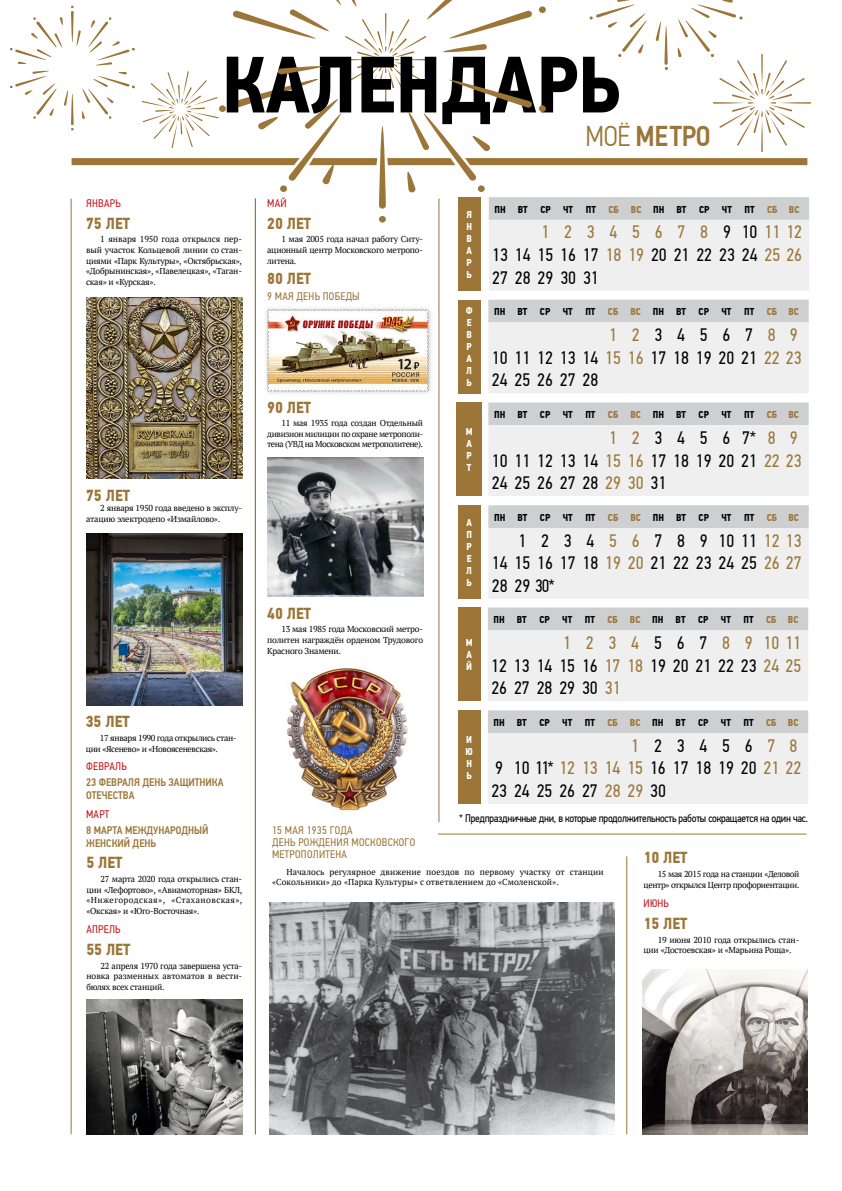
<style>
.page{position:relative;width:842px;height:1191px;background:#fff}
.page>*{position:absolute;margin:0;border:0;box-sizing:border-box;transform-origin:0 0}
.t1{font:700 80px "PF Din Text Cond Pro";color:#000}
.t2{font:500 28.7px "PF Din Text Cond Pro";letter-spacing:-.01em;color:#9b7638}
.t3{font:18px/22.7px "PF Din Text Cond Pro";color:#000;text-align:justify}
.t4{font:700 16px "PF Din Text Cond Pro";color:#9b7638}
.t5{font:11px "PF Din Text Cond Pro";letter-spacing:-.025em;color:#000}
.t6{font:11px/12px "PF Din Text Cond Pro";letter-spacing:.025em;color:#9b7638}
.t7{font:500 11px/13.2px "PF Din Text Cond Pro";color:#9b7638}
.t8{font:11px "PF Din Text Cond Pro";letter-spacing:.025em;color:#c4161c}
.t9{font:700 10px "PF Din Text Cond Pro";color:#000}
.t10{font:700 10px "PF Din Text Cond Pro";color:#9b7638}
.t11{font:700 10px/12px "PF Din Text Cond Pro";color:#fff;text-align:justify}
.t12{font:8.6px/10.7px "PT Serif";letter-spacing:-.025em;color:#000;text-align:justify}
.t13{font:8.6px/10.7px "PT Serif";letter-spacing:.01em;color:#000}
.s1{font-weight:300}
.s2{color:#9b7638}
.s3{color:#000}
</style>
<div class="page">
<svg style="left:488px;top:300px;width:321px;height:93px"></svg>
<div style="left:458px;top:300px;width:22px;height:93px;background:#9b7638"></div>
<svg style="left:488px;top:402px;width:321px;height:94px"></svg>
<div style="left:456px;top:402px;width:26px;height:94px;background:#9b7638"></div>
<svg style="left:488px;top:505px;width:321px;height:94px"></svg>
<div style="left:458px;top:505px;width:22px;height:94px;background:#9b7638"></div>
<svg style="left:488px;top:607px;width:320px;height:94px"></svg>
<div style="left:458px;top:607px;width:22px;height:94px;background:#9b7638"></div>
<svg style="left:488px;top:710px;width:320px;height:94px"></svg>
<div style="left:458px;top:710px;width:22px;height:94px;background:#9b7638"></div>
<img style="left:86px;top:999px;width:156px;height:135px">
<hr style="left:71px;top:198px;width:1px;height:936px;background:#9b7638">
<img style="left:86px;top:298px;width:156px;height:180px">
<img style="left:86px;top:533px;width:156px;height:173px">
<hr style="left:255px;top:198px;width:1px;height:936px;background:#9b7638">
<hr style="left:439px;top:198px;width:1px;height:624px;background:#9b7638">
<img style="left:267px;top:457px;width:156px;height:139px">
<img style="left:286px;top:668px;width:122px;height:143px">
<hr style="left:626px;top:856px;width:1px;height:278px;background:#9b7638">
<img style="left:642px;top:969px;width:166px;height:165px">
<img style="left:269px;top:902px;width:345px;height:232px">
<hr style="left:438px;top:833px;width:368px;height:1px;background:#9b7638">
<hr style="left:778px;top:102px;width:33px;height:2px;background:#9b7638">
<div style="left:263px;top:305px;width:172px;height:92px;background:#000;opacity:.25"></div>
<img style="left:267px;top:310px;width:162px;height:81px">
<svg style="left:10px;top:0;width:799px;height:291px"></svg>
<h1 class="t1" style="left:222px;top:36px;width:400px">КАЛЕНДАРЬ</h1>
<h2 class="t2" style="left:585px;top:119px;width:127px"><span class="s1">МОЁ</span> МЕТРО</h2>
<p class="t8" style="left:86px;top:196px;width:36px">ЯНВАРЬ</p>
<h3 class="t4" style="left:86px;top:213px;width:46px">75 ЛЕТ</h3>
<p class="t12" style="left:86px;top:234px;width:157px;text-indent:14px">1 января 1950 года открылся пер&shy;вый участок Кольцевой линии со стан&shy;циями «Парк Культуры», «Октябрьская», «Добрынинская», «Павелецкая», «Таган&shy;ская» и «Курская».</p>
<h3 class="t4" style="left:86px;top:485px;width:46px">75 ЛЕТ</h3>
<p class="t12" style="left:86px;top:503px;width:157px;text-indent:14px">2 января 1950 года введено в эксплу&shy;атацию электродепо «Измайлово».</p>
<h3 class="t4" style="left:86px;top:712px;width:46px">35 ЛЕТ</h3>
<p class="t12" style="left:86px;top:732px;width:152px;text-indent:14px">17 января 1990 года открылись стан&shy;ции «Ясенево» и «Новоясеневская».</p>
<p class="t8" style="left:86px;top:759px;width:42px">ФЕВРАЛЬ</p>
<p class="t7" style="left:86px;top:775px;width:139px">23 ФЕВРАЛЯ ДЕНЬ ЗАЩИТНИКА<br>ОТЕЧЕСТВА</p>
<p class="t8" style="left:86px;top:807px;width:25px">МАРТ</p>
<p class="t7" style="left:86px;top:823px;width:124px">8 МАРТА МЕЖДУНАРОДНЫЙ<br>ЖЕНСКИЙ ДЕНЬ</p>
<h3 class="t4" style="left:86px;top:853px;width:38px">5 ЛЕТ</h3>
<p class="t12" style="left:86px;top:873px;width:157px;text-indent:14px">27 марта 2020 года открылись стан&shy;ции «Лефортово», «Авиамоторная» БКЛ, «Нижегородская», «Стахановская», «Окская» и «Юго-Восточная».</p>
<p class="t8" style="left:86px;top:922px;width:36px">АПРЕЛЬ</p>
<h3 class="t4" style="left:86px;top:939px;width:46px">55 ЛЕТ</h3>
<p class="t12" style="left:86px;top:960px;width:157px;text-indent:14px">22 апреля 1970 года завершена уста&shy;новка разменных автоматов в вести&shy;бюлях всех станций.</p>
<p class="t8" style="left:267px;top:196px;width:21px">МАЙ</p>
<h3 class="t4" style="left:267px;top:213px;width:46px">20 ЛЕТ</h3>
<p class="t12" style="left:267px;top:234px;width:157px;text-indent:14px">1 мая 2005 года начал работу Ситу&shy;ационный центр Московского метропо&shy;литена.</p>
<h3 class="t4" style="left:267px;top:269px;width:46px">80 ЛЕТ</h3>
<p class="t6" style="left:267px;top:290px;width:94px">9 МАЯ ДЕНЬ ПОБЕДЫ</p>
<h3 class="t4" style="left:267px;top:397px;width:46px">90 ЛЕТ</h3>
<p class="t12" style="left:267px;top:417px;width:157px;text-indent:14px">11 мая 1935 года создан Отдельный дивизион милиции по охране метрополи&shy;тена (УВД на Московском метрополитене).</p>
<h3 class="t4" style="left:267px;top:603px;width:46px">40 ЛЕТ</h3>
<p class="t12" style="left:267px;top:624px;width:157px;text-indent:14px">13 мая 1985 года Московский метро&shy;политен награждён орденом Трудового Красного Знамени.</p>
<p class="t11" style="left:466px;top:209px;width:7px">Я Н В А Р Ь</p>
<p class="t11" style="left:466px;top:305px;width:8px">Ф Е В Р А Л Ь</p>
<p class="t11" style="left:466px;top:426px;width:8px">М А Р Т</p>
<p class="t11" style="left:466px;top:516px;width:7px">А П Р Е Л Ь</p>
<p class="t11" style="left:466px;top:637px;width:8px">М А Й</p>
<p class="t11" style="left:465px;top:733px;width:9px">И Ю Н Ь</p>
<p class="t9" style="left:494px;top:203px;width:35px">ПН ВТ</p>
<p class="t9" style="left:540px;top:203px;width:34px">СР ЧТ</p>
<p class="t9" style="left:586px;top:203px;width:102px">ПТ <span class="s2">СБ ВС</span> ПН ВТ</p>
<p class="t9" style="left:699px;top:203px;width:34px">СР ЧТ</p>
<p class="t10" style="left:744px;top:203px;width:56px"><span class="s3">ПТ</span> СБ ВС</p>
<h3 class="t3" style="left:492px;top:221px;width:311px;text-indent:49px"><span class="s2">12345678</span>910<span class="s2">1112<br></span>13 14 15 16 17 <span class="s2">18 19</span> 20 21 22 23 24 <span class="s2">25 26<br></span>27 28 29 30 31</h3>
<p class="t9" style="left:494px;top:306px;width:35px">ПН ВТ</p>
<p class="t9" style="left:540px;top:306px;width:34px">СР ЧТ</p>
<p class="t9" style="left:585px;top:306px;width:102px">ПТ <span class="s2">СБ ВС</span> ПН ВТ</p>
<p class="t9" style="left:699px;top:306px;width:34px">СР ЧТ</p>
<p class="t10" style="left:744px;top:306px;width:56px"><span class="s3">ПТ</span> СБ ВС</p>
<h3 class="t3" style="left:492px;top:323px;width:311px;text-align:left;text-indent:117px"><span class="s2">12</span>34567<span class="s2">89<br></span>10 11 12 13 14 <span class="s2">15 16</span> 17 18 19 20 21 <span class="s2">22 23<br></span>24 25 26 27 28</h3>
<p class="t9" style="left:494px;top:408px;width:35px">ПН ВТ</p>
<p class="t9" style="left:540px;top:408px;width:34px">СР ЧТ</p>
<p class="t9" style="left:585px;top:408px;width:102px">ПТ <span class="s2">СБ ВС</span> ПН ВТ</p>
<p class="t9" style="left:699px;top:408px;width:34px">СР ЧТ</p>
<p class="t10" style="left:744px;top:408px;width:56px"><span class="s3">ПТ</span> СБ ВС</p>
<h3 class="t3" style="left:492px;top:426px;width:311px;text-align:left;text-indent:117px"><span class="s2">12</span>34567*<span class="s2">89<br></span>10 11 12 13 14 <span class="s2">15 16</span> 17 18 19 20 21 <span class="s2">22 23<br></span>24 25 26 27 28 <span class="s2">29 30</span> 31</h3>
<p class="t9" style="left:494px;top:511px;width:35px">ПН ВТ</p>
<p class="t9" style="left:540px;top:511px;width:34px">СР ЧТ</p>
<p class="t9" style="left:585px;top:511px;width:102px">ПТ <span class="s2">СБ ВС</span> ПН ВТ</p>
<p class="t9" style="left:699px;top:511px;width:34px">СР ЧТ</p>
<p class="t10" style="left:744px;top:511px;width:56px"><span class="s3">ПТ</span> СБ ВС</p>
<h3 class="t3" style="left:492px;top:529px;width:311px;text-indent:27px">12 3 4 <span class="s2">5 6</span> 7 8 91011<span class="s2">1213<br></span>14 15 16 17 18 <span class="s2">19 20</span> 21 22 23 24 25 <span class="s2">26 27<br></span>28 29 30*</h3>
<p class="t9" style="left:493px;top:613px;width:35px">ПН ВТ</p>
<p class="t9" style="left:539px;top:613px;width:34px">СР ЧТ</p>
<p class="t9" style="left:585px;top:613px;width:102px">ПТ <span class="s2">СБ ВС</span> ПН ВТ</p>
<p class="t9" style="left:698px;top:613px;width:34px">СР ЧТ</p>
<p class="t10" style="left:743px;top:613px;width:56px"><span class="s3">ПТ</span> СБ ВС</p>
<h3 class="t3" style="left:491px;top:631px;width:311px;text-indent:72px"><span class="s2">1234</span>567<span class="s2">891011<br></span>12 13 14 15 16 <span class="s2">17 18</span> 19 20 21 22 23 <span class="s2">24 25<br></span>26 27 28 29 30 <span class="s2">31</span></h3>
<p class="t9" style="left:493px;top:716px;width:35px">ПН ВТ</p>
<p class="t9" style="left:539px;top:716px;width:34px">СР ЧТ</p>
<p class="t9" style="left:585px;top:716px;width:102px">ПТ <span class="s2">СБ ВС</span> ПН ВТ</p>
<p class="t9" style="left:698px;top:716px;width:34px">СР ЧТ</p>
<p class="t10" style="left:743px;top:716px;width:56px"><span class="s3">ПТ</span> СБ ВС</p>
<h3 class="t3" style="left:491px;top:734px;width:311px;text-align:left;text-indent:140px"><span class="s2">1</span>23456<span class="s2">78<br></span>9 10 11* <span class="s2">12 13 14 15</span> 16 17 18 19 20 <span class="s2">21 22<br></span>23 24 25 26 27 <span class="s2">28 29</span> 30</h3>
<p class="t5" style="left:459px;top:811px;width:350px">* Предпраздничные дни, в которые продолжительность работы сокращается на один час.</p>
<p class="t6" style="left:272px;top:824px;width:145px">15 МАЯ 1935 ГОДА<br>ДЕНЬ РОЖДЕНИЯ МОСКОВСКОГО<br>МЕТРОПОЛИТЕНА</p>
<p class="t13" style="left:272px;top:866px;width:333px;text-indent:14px">Началось регулярное движение поездов по первому участку от станции «Сокольники» до «Парка Культуры» с ответвлением до «Смоленской».</p>
<h3 class="t4" style="left:643px;top:848px;width:46px">10 ЛЕТ</h3>
<p class="t12" style="left:643px;top:868px;width:157px;text-align:right">15 мая 2015 года на станции «Деловой центр» открылся Центр профориентации.</p>
<p class="t8" style="left:643px;top:897px;width:27px">ИЮНЬ</p>
<h3 class="t4" style="left:643px;top:914px;width:46px">15 ЛЕТ</h3>
<p class="t12" style="left:643px;top:934px;width:157px;text-indent:14px">19 июня 2010 года открылись стан&shy;ции «Достоевская» и «Марьина Роща».</p>
</div>
